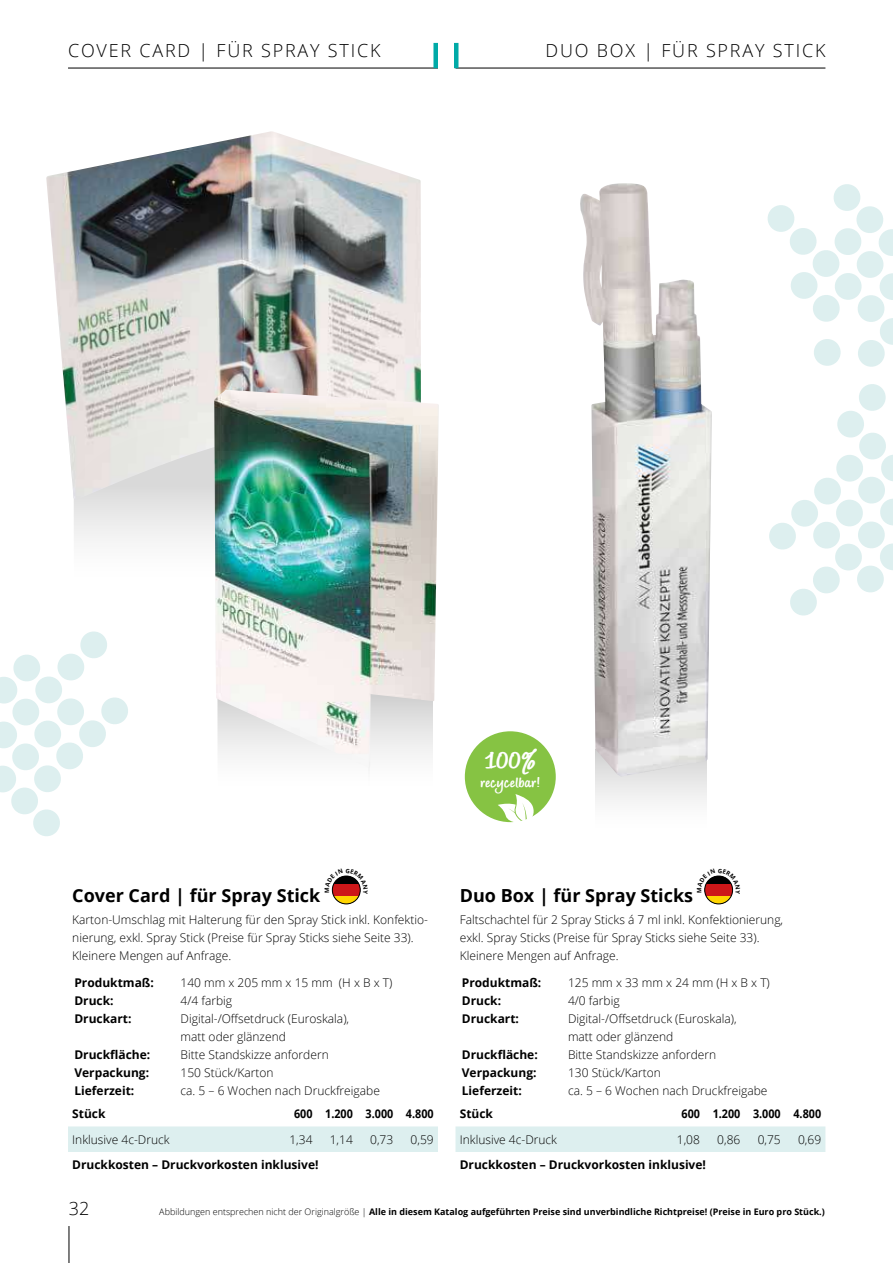
<style>
.page{position:relative;width:893px;height:1263px;background:#fff}
.page>*{position:absolute;margin:0;border:0;box-sizing:border-box;transform-origin:0 0}
.t1{font:800 34.5px "Bradley Type Pro";color:#fff}
.t2{font:800 18.9px "Bradley Type Pro";letter-spacing:-.01em;color:#fff}
.t3{font:300 18px "Open Sans";letter-spacing:.1em;color:#000}
.t4{font:700 18px "Open Sans";color:#000}
.t5{font:300 12px/18px "Open Sans";color:#000}
.t6{font:700 12px "Open Sans";color:#000}
.t7{font:700 12px "Open Sans";color:#000;scale:.9 1}
.t8{font:700 9px "Open Sans";color:#000}
.s1{font-weight:300}
</style>
<div class="page">
<svg style="left:767px;top:184px;width:126px;height:183px"></svg>
<svg style="left:769px;top:384px;width:124px;height:232px"></svg>
<svg style="left:0;top:631px;width:128px;height:205px"></svg>
<div style="left:68px;top:1126px;width:370px;height:26px;background:#ddefef"></div>
<hr style="left:68px;top:68px;width:370px;height:1px;background:#000">
<div style="left:433px;top:43px;width:5px;height:25px;background:#00aaa7"></div>
<svg style="left:333px;top:896px;width:27px;height:8px"></svg>
<div style="left:332px;top:884px;width:28px;height:12px;background:#cd1719"></div>
<div style="left:332px;top:876px;width:28px;height:28px;border:1px solid #000;border-radius:50%"></div>
<svg style="left:74px;top:500px;width:140px;height:41px;fill:#ececec"></svg>
<img style="left:46px;top:131px;width:375px;height:369px">
<img style="left:214px;top:390px;width:225px;height:378px">
<hr style="left:455px;top:68px;width:370px;height:1px;background:#000">
<hr style="left:454px;top:43px;width:4px;height:25px;background:#00aaa7">
<div style="left:455px;top:1126px;width:370px;height:26px;background:#ddefef"></div>
<svg style="left:705px;top:896px;width:27px;height:8px"></svg>
<div style="left:705px;top:884px;width:28px;height:12px;background:#cd1719"></div>
<div style="left:705px;top:876px;width:28px;height:28px;border:1px solid #000;border-radius:50%"></div>
<div style="left:595px;top:777px;width:111px;height:25px;background:#ededed"></div>
<img style="left:580px;top:183px;width:132px;height:594px">
<div style="left:465px;top:731px;width:91px;height:91px;background:#86c343;border-radius:50%"></div>
<svg style="left:498px;top:794px;width:37px;height:29px"></svg>
<hr style="left:69px;top:1226px;width:1px;height:37px;background:#000">
<svg style="left:331px;top:875px;width:30px;height:19px"></svg>
<svg style="left:704px;top:875px;width:30px;height:19px"></svg>
<h3 class="t3" style="left:68px;top:38px;width:314px">COVER CARD | FÜR SPRAY STICK</h3>
<h3 class="t3" style="left:545px;top:38px;width:281px">DUO BOX | FÜR SPRAY STICK</h3>
<h1 class="t1" style="left:485px;top:745px;width:54px">100%</h1>
<h2 class="t2" style="left:480px;top:774px;width:61px">recycelbar!</h2>
<h3 class="t4" style="left:72px;top:883px;width:250px">Cover Card | für Spray Stick</h3>
<p class="t5" style="left:72px;top:910px;width:357px">Karton-Umschlag mit Halterung für den Spray Stick inkl. Konfektio&shy;nierung, exkl. Spray Stick (Preise für Spray Sticks siehe Seite 33).<br>Kleinere Mengen auf Anfrage.</p>
<p class="t6" style="left:74px;top:974px;width:81px">Produktmaß:</p>
<p class="t5" style="left:181px;top:973px;width:213px">140 mm x 205 mm x 15 mm (H x B x T)</p>
<p class="t6" style="left:74px;top:992px;width:41px">Druck:</p>
<p class="t5" style="left:181px;top:991px;width:53px">4/4 farbig</p>
<p class="t6" style="left:74px;top:1010px;width:59px">Druckart:</p>
<p class="t5" style="left:181px;top:1009px;width:170px">Digital-/Offsetdruck (Euroskala), matt oder glänzend</p>
<p class="t6" style="left:74px;top:1046px;width:77px">Druckfläche:</p>
<p class="t5" style="left:181px;top:1045px;width:150px">Bitte Standskizze anfordern</p>
<p class="t6" style="left:74px;top:1064px;width:76px">Verpackung:</p>
<p class="t5" style="left:181px;top:1063px;width:95px">150 Stück/Karton</p>
<p class="t6" style="left:74px;top:1082px;width:61px">Lieferzeit:</p>
<p class="t5" style="left:181px;top:1081px;width:201px">ca. 5 – 6 Wochen nach Druckfreigabe</p>
<p class="t6" style="left:72px;top:1105px;width:35px">Stück</p>
<p class="t7" style="left:294px;top:1105px;width:157px">600 1.200 3.000 4.800</p>
<p class="t5" style="left:72px;top:1130px;width:99px">Inklusive 4c-Druck</p>
<p class="t5" style="left:289px;top:1130px;width:25px">1,34</p>
<p class="t5" style="left:330px;top:1130px;width:25px">1,14</p>
<p class="t5" style="left:370px;top:1130px;width:25px">0,73</p>
<p class="t5" style="left:411px;top:1130px;width:25px">0,59</p>
<p class="t6" style="left:72px;top:1156px;width:248px">Druckkosten – Druckvorkosten inklusive!</p>
<h3 class="t4" style="left:460px;top:883px;width:235px">Duo Box | für Spray Sticks</h3>
<p class="t5" style="left:460px;top:910px;width:325px">Faltschachtel für 2 Spray Sticks á 7 ml inkl. Konfektionierung, exkl. Spray Sticks (Preise für Spray Sticks siehe Seite 33).<br>Kleinere Mengen auf Anfrage.</p>
<p class="t6" style="left:462px;top:974px;width:81px">Produktmaß:</p>
<p class="t5" style="left:568px;top:973px;width:203px">125 mm x 33 mm x 24 mm (H x B x T)</p>
<p class="t6" style="left:462px;top:992px;width:41px">Druck:</p>
<p class="t5" style="left:568px;top:991px;width:53px">4/0 farbig</p>
<p class="t6" style="left:462px;top:1010px;width:59px">Druckart:</p>
<p class="t5" style="left:568px;top:1009px;width:170px">Digital-/Offsetdruck (Euroskala), matt oder glänzend</p>
<p class="t6" style="left:462px;top:1046px;width:77px">Druckfläche:</p>
<p class="t5" style="left:568px;top:1045px;width:150px">Bitte Standskizze anfordern</p>
<p class="t6" style="left:462px;top:1064px;width:76px">Verpackung:</p>
<p class="t5" style="left:568px;top:1063px;width:95px">130 Stück/Karton</p>
<p class="t6" style="left:462px;top:1082px;width:61px">Lieferzeit:</p>
<p class="t5" style="left:568px;top:1081px;width:201px">ca. 5 – 6 Wochen nach Druckfreigabe</p>
<p class="t6" style="left:460px;top:1105px;width:35px">Stück</p>
<p class="t7" style="left:681px;top:1105px;width:157px">600 1.200 3.000 4.800</p>
<p class="t5" style="left:460px;top:1130px;width:99px">Inklusive 4c-Druck</p>
<p class="t5" style="left:677px;top:1130px;width:25px">1,08</p>
<p class="t5" style="left:717px;top:1130px;width:25px">0,86</p>
<p class="t5" style="left:758px;top:1130px;width:25px">0,75</p>
<p class="t5" style="left:798px;top:1130px;width:25px">0,69</p>
<p class="t6" style="left:460px;top:1156px;width:248px">Druckkosten – Druckvorkosten inklusive!</p>
<h3 class="t3" style="left:69px;top:1196px;width:22px">32</h3>
<p class="t8" style="left:159px;top:1205px;width:667px"><span class="s1">Abbildungen entsprechen nicht der Originalgröße |</span> Alle in diesem Katalog aufgeführten Preise sind unverbindliche Richtpreise! (Preise in Euro pro Stück.)</p>
</div>
